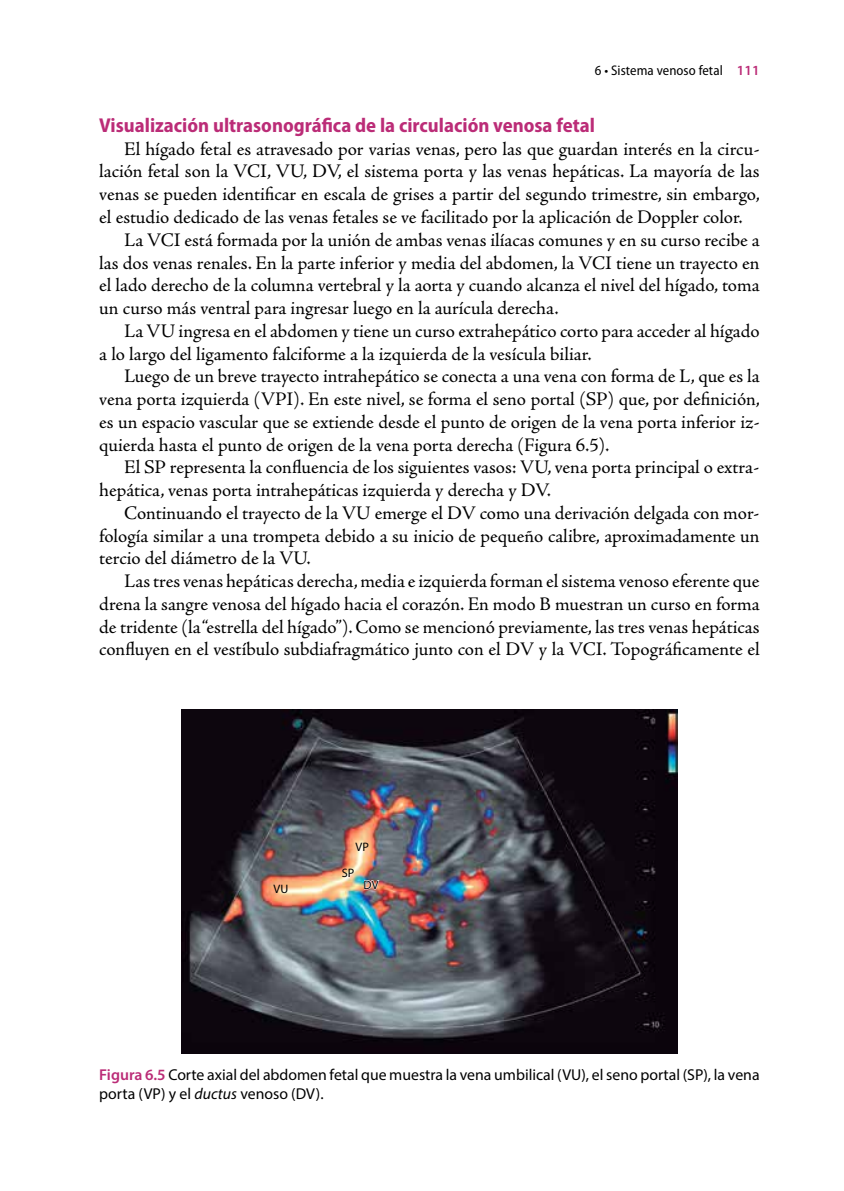
<style>
.page{position:relative;width:844px;height:1191px;background:#fff}
.page>*{position:absolute;margin:0;border:0;box-sizing:border-box;transform-origin:0 0}
.t1{font:700 semi-condensed 20.12px "Myriad Pro";color:#bb2c77}
.t2{font:19.25px "Adobe Jenson Pro";color:#000}
.t3{font:15.75px/19.2px "Myriad Pro";color:#000}
.t4{font:semi-condensed 14px "Myriad Pro";letter-spacing:.005em;color:#000}
.t5{font:12.25px "Myriad Pro";color:#000}
.s1{font-weight:600;font-stretch:normal;color:#bb2c77}
.s2{font-weight:600;color:#bb2c77}
.s3{font-style:italic}
</style>
<div class="page">
<img style="left:181px;top:709px;width:496px;height:344px">
<svg style="left:363px;top:879px;width:17px;height:16px"></svg>
<p class="t4" style="left:594px;top:63px;width:166px">6 • Sistema venoso fetal <span class="s1">111</span></p>
<p class="t1" style="left:99px;top:114px;width:497px">Visualización ultrasonográfica de la circulación venosa fetal</p>
<p class="t2" style="left:124px;top:138px;width:637px">El hígado fetal es atravesado por varias venas, pero las que guardan interés en la circu-</p>
<p class="t2" style="left:99px;top:160px;width:661px">lación fetal son la VCI, VU, DV, el sistema porta y las venas hepáticas. La mayoría de las</p>
<p class="t2" style="left:99px;top:183px;width:662px">venas se pueden identificar en escala de grises a partir del segundo trimestre, sin embargo,</p>
<p class="t2" style="left:99px;top:206px;width:645px">el estudio dedicado de las venas fetales se ve facilitado por la aplicación de Doppler color.</p>
<p class="t2" style="left:124px;top:229px;width:637px">La VCI está formada por la unión de ambas venas ilíacas comunes y en su curso recibe a</p>
<p class="t2" style="left:99px;top:251px;width:661px">las dos venas renales. En la parte inferior y media del abdomen, la VCI tiene un trayecto en</p>
<p class="t2" style="left:99px;top:274px;width:661px">el lado derecho de la columna vertebral y la aorta y cuando alcanza el nivel del hígado, toma</p>
<p class="t2" style="left:99px;top:297px;width:460px">un curso más ventral para ingresar luego en la aurícula derecha.</p>
<p class="t2" style="left:124px;top:320px;width:636px">La VU ingresa en el abdomen y tiene un curso extrahepático corto para acceder al hígado</p>
<p class="t2" style="left:99px;top:342px;width:493px">a lo largo del ligamento falciforme a la izquierda de la vesícula biliar.</p>
<p class="t2" style="left:124px;top:365px;width:637px">Luego de un breve trayecto intrahepático se conecta a una vena con forma de L, que es la</p>
<p class="t2" style="left:99px;top:388px;width:662px">vena porta izquierda (VPI). En este nivel, se forma el seno portal (SP) que, por definición,</p>
<p class="t2" style="left:99px;top:411px;width:661px">es un espacio vascular que se extiende desde el punto de origen de la vena porta inferior iz-</p>
<p class="t2" style="left:99px;top:434px;width:511px">quierda hasta el punto de origen de la vena porta derecha (Figura 6.5).</p>
<p class="t2" style="left:124px;top:456px;width:636px">El SP representa la confluencia de los siguientes vasos: VU, vena porta principal o extra-</p>
<p class="t2" style="left:99px;top:479px;width:453px">hepática, venas porta intrahepáticas izquierda y derecha y DV.</p>
<p class="t2" style="left:124px;top:502px;width:636px">Continuando el trayecto de la VU emerge el DV como una derivación delgada con mor-</p>
<p class="t2" style="left:99px;top:525px;width:661px">fología similar a una trompeta debido a su inicio de pequeño calibre, aproximadamente un</p>
<p class="t2" style="left:99px;top:547px;width:213px">tercio del diámetro de la VU.</p>
<p class="t2" style="left:124px;top:570px;width:636px">Las tres venas hepáticas derecha, media e izquierda forman el sistema venoso eferente que</p>
<p class="t2" style="left:99px;top:593px;width:661px">drena la sangre venosa del hígado hacia el corazón. En modo B muestran un curso en forma</p>
<p class="t2" style="left:99px;top:616px;width:661px">de tridente (la “estrella del hígado”). Como se mencionó previamente, las tres venas hepáticas</p>
<p class="t2" style="left:99px;top:638px;width:661px">confluyen en el vestíbulo subdiafragmático junto con el DV y la VCI. Topográficamente el</p>
<p class="t5" style="left:355px;top:839px;width:15px">VP</p>
<p class="t5" style="left:273px;top:881px;width:16px">VU</p>
<p class="t5" style="left:341px;top:865px;width:14px">SP</p>
<p class="t5" style="left:363px;top:877px;width:16px">DV</p>
<p class="t3" style="left:99px;top:1064px;width:661px"><span class="s2">Figura 6.5</span> Corte axial del abdomen fetal que muestra la vena umbilical (VU), el seno portal (SP), la vena porta (VP) y el <span class="s3">ductus</span> venoso (DV).</p>
</div>
